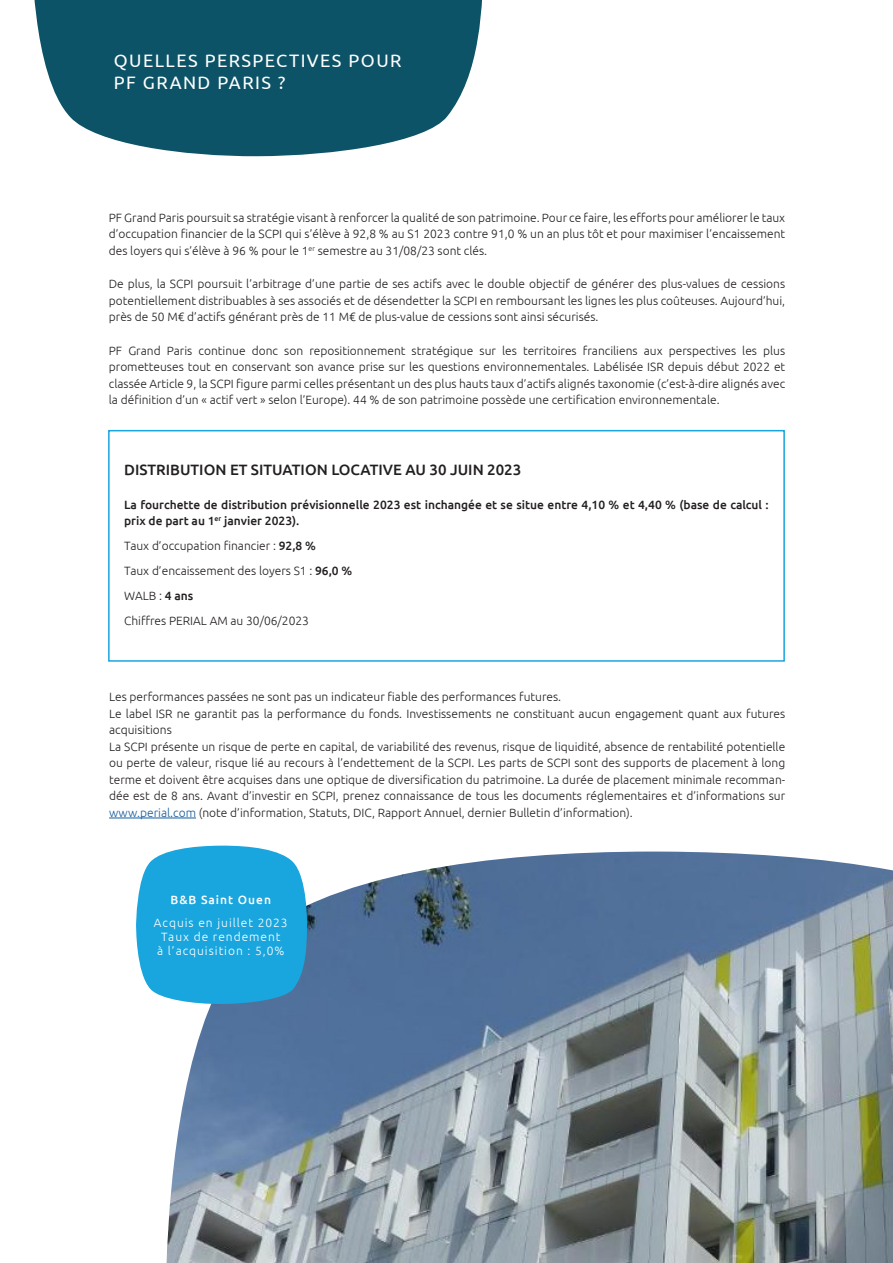
<style>
.page{position:relative;width:893px;height:1263px;background:#fff}
.page>*{position:absolute;margin:0;border:0;box-sizing:border-box;transform-origin:0 0}
.t1{font:18px "Ubuntu";letter-spacing:.08em;color:#fff}
.t2{font:500 15px "Ubuntu";color:#231f20}
.t3{font:300 12px/16.5px "Ubuntu";color:#231f20;text-align:justify}
.t4{font:500 12px/16.5px "Ubuntu";color:#231f20}
.t5{font:300 12px/14.4px "Ubuntu";letter-spacing:.08em;color:#fff;text-align:center}
.t6{font:500 12px "Ubuntu";letter-spacing:.08em;color:#fff}
.s1{font-weight:500}
.s2{color:#175d9e}
</style>
<div class="page">
<div style="left:108px;top:430px;width:677px;height:232px;border:2px solid #19a5de"></div>
<img style="left:167px;top:851px;width:726px;height:412px">
<svg style="left:34px;top:0;width:448px;height:157px;background:#2e6a7c"></svg>
<svg style="left:136px;top:845px;width:172px;height:159px;background:#2fabdf"></svg>
<hr style="left:109px;top:818px;width:87px;height:1px;background:#175d9e">
<p class="t1" style="left:114px;top:50px;width:289px">QUELLES PERSPECTIVES POUR</p>
<p class="t1" style="left:114px;top:72px;width:173px">PF GRAND PARIS ?</p>
<p class="t3" style="left:109px;top:209px;width:678px">PF Grand Paris poursuit sa stratégie visant à renforcer la qualité de son patrimoine. Pour ce faire, les efforts pour améliorer le taux d’occupation financier de la SCPI qui s’élève à 92,8 % au S1 2023 contre 91,0 % un an plus tôt et pour maximiser l’encaissement des loyers qui s’élève à 96 % pour le 1<sup>er</sup> semestre au 31/08/23 sont clés.</p>
<p class="t3" style="left:109px;top:276px;width:678px">De plus, la SCPI poursuit l’arbitrage d’une partie de ses actifs avec le double objectif de générer des plus-values de cessions potentiellement distribuables à ses associés et de désendetter la SCPI en remboursant les lignes les plus coûteuses. Aujourd’hui, près de 50 M€ d’actifs générant près de 11 M€ de plus-value de cessions sont ainsi sécurisés.</p>
<p class="t3" style="left:109px;top:342px;width:678px">PF Grand Paris continue donc son repositionnement stratégique sur les territoires franciliens aux perspectives les plus prometteuses tout en conservant son avance prise sur les questions environnementales. Labélisée ISR depuis début 2022 et classée Article 9, la SCPI figure parmi celles présentant un des plus hauts taux d’actifs alignés taxonomie (c’est-à-dire alignés avec la définition d’un « actif vert » selon l’Europe). 44 % de son patrimoine possède une certification environnementale.</p>
<p class="t2" style="left:124px;top:460px;width:399px">DISTRIBUTION ET SITUATION LOCATIVE AU 30 JUIN 2023</p>
<p class="t4" style="left:124px;top:496px;width:646px">La fourchette de distribution prévisionnelle 2023 est inchangée et se situe entre 4,10 % et 4,40 % (base de calcul : prix de part au 1<sup>er</sup> janvier 2023).</p>
<p class="t3" style="left:124px;top:537px;width:193px">Taux d’occupation financier : <span class="s1">92,8 %</span></p>
<p class="t3" style="left:124px;top:562px;width:230px">Taux d’encaissement des loyers S1 : <span class="s1">96,0 %</span></p>
<p class="t3" style="left:124px;top:587px;width:71px">WALB : <span class="s1">4 ans</span></p>
<p class="t3" style="left:124px;top:612px;width:186px">Chiffres PERIAL AM au 30/06/2023</p>
<p class="t3" style="left:109px;top:688px;width:453px">Les performances passées ne sont pas un indicateur fiable des performances futures.</p>
<p class="t3" style="left:109px;top:705px;width:678px">Le label ISR ne garantit pas la performance du fonds. Investissements ne constituant aucun engagement quant aux futures acquisitions</p>
<p class="t3" style="left:109px;top:738px;width:678px">La SCPI présente un risque de perte en capital, de variabilité des revenus, risque de liquidité, absence de rentabilité potentielle ou perte de valeur, risque lié au recours à l’endettement de la SCPI. Les parts de SCPI sont des supports de placement à long terme et doivent être acquises dans une optique de diversification du patrimoine. La durée de placement minimale recomman&shy;dée est de 8 ans. Avant d’investir en SCPI, prenez connaissance de tous les documents réglementaires et d’informations sur <span class="s2">www.perial.com</span> (note d’information, Statuts, DIC, Rapport Annuel, dernier Bulletin d’information).</p>
<p class="t6" style="left:171px;top:892px;width:102px">B&amp;B Saint Ouen</p>
<p class="t5" style="left:154px;top:915px;width:135px">Acquis en juillet 2023<br>Taux de rendement<br>à l’acquisition : 5,0%</p>
</div>
